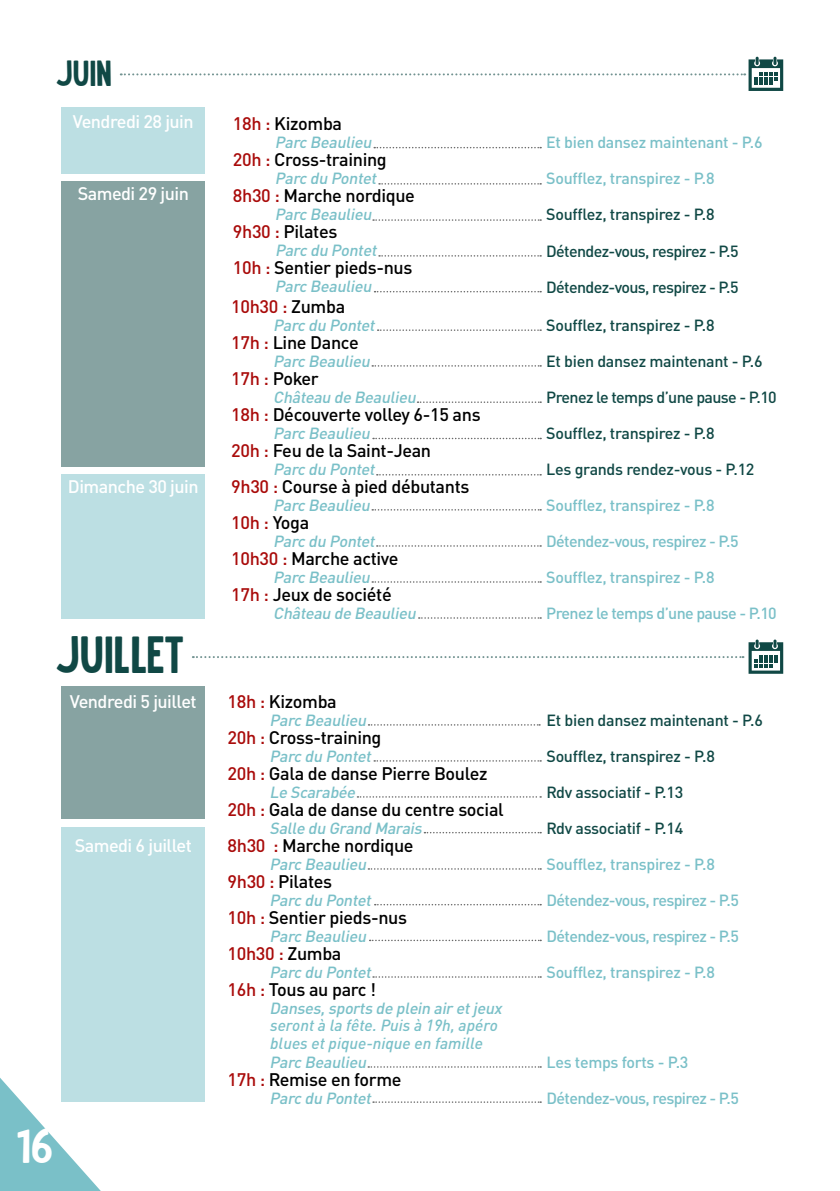
<style>
.page{position:relative;width:840px;height:1191px;background:#fff}
.page>*{position:absolute;margin:0;border:0;box-sizing:border-box;transform-origin:0 0}
.t1{font:42px "Alvania";color:#104845}
.t2{font:39.8px "Alvania";color:#fff}
.t3{font:29.2px "Alvania";color:#104845}
.t4{font:500 18px "DIN Pro";letter-spacing:-.02em;color:#000}
.t5{font:500 18px "DIN Pro";letter-spacing:-.03em;color:#fff}
.t6{font:500 18px "DIN Pro";letter-spacing:-.02em;color:#a90b0a}
.t7{font:italic 500 16px "DIN Pro";color:#7ac0c8}
.t8{font:500 16px "DIN Pro";letter-spacing:-.03em;color:#7ac0c8}
.t9{font:500 16px "DIN Pro";letter-spacing:-.02em;color:#104845}
.t10{font:500 16px "DIN Pro";letter-spacing:-.04em;color:#104845}
.t11{font:italic 500 16px/18px "DIN Pro";color:#7ac0c8}
.s1{color:#a90b0a}
.s2{color:#000}
</style>
<div class="page">
<div style="left:62px;top:107px;width:143px;height:66px;background:#bcdfe3"></div>
<div style="left:62px;top:474px;width:143px;height:145px;background:#bcdfe3"></div>
<div style="left:62px;top:181px;width:143px;height:285px;background:#87a3a2"></div>
<div style="left:62px;top:686px;width:143px;height:133px;background:#87a3a2"></div>
<div style="left:62px;top:827px;width:143px;height:275px;background:#bcdfe3"></div>
<svg style="left:373px;top:438px;width:168px;height:1px"></svg>
<svg style="left:376px;top:545px;width:165px;height:2px"></svg>
<svg style="left:372px;top:581px;width:169px;height:2px"></svg>
<svg style="left:418px;top:617px;width:123px;height:2px"></svg>
<svg style="left:372px;top:509px;width:169px;height:1px"></svg>
<svg style="left:374px;top:291px;width:167px;height:1px"></svg>
<svg style="left:379px;top:255px;width:162px;height:2px"></svg>
<svg style="left:373px;top:219px;width:168px;height:2px"></svg>
<svg style="left:379px;top:183px;width:162px;height:2px"></svg>
<svg style="left:374px;top:147px;width:167px;height:1px"></svg>
<svg style="left:368px;top:724px;width:171px;height:1px"></svg>
<svg style="left:373px;top:976px;width:168px;height:1px"></svg>
<svg style="left:373px;top:1101px;width:168px;height:1px"></svg>
<svg style="left:368px;top:1066px;width:173px;height:1px"></svg>
<svg style="left:369px;top:939px;width:172px;height:2px"></svg>
<svg style="left:368px;top:868px;width:173px;height:1px"></svg>
<svg style="left:374px;top:904px;width:167px;height:1px"></svg>
<svg style="left:424px;top:832px;width:117px;height:1px"></svg>
<svg style="left:374px;top:760px;width:167px;height:1px"></svg>
<svg style="left:357px;top:796px;width:184px;height:1px"></svg>
<svg style="left:376px;top:474px;width:165px;height:1px"></svg>
<svg style="left:377px;top:329px;width:164px;height:2px"></svg>
<svg style="left:417px;top:401px;width:124px;height:2px"></svg>
<svg style="left:372px;top:365px;width:169px;height:2px"></svg>
<svg style="left:0;top:1077px;width:101px;height:114px"></svg>
<svg style="left:193px;top:639px;width:589px;height:35px"></svg>
<svg style="left:121px;top:57px;width:661px;height:34px"></svg>
<h3 class="t3" style="left:57px;top:53px;width:58px">JUIN</h3>
<p class="t5" style="left:73px;top:107px;width:122px">Vendredi 28 juin</p>
<p class="t5" style="left:78px;top:179px;width:113px">Samedi 29 juin</p>
<p class="t5" style="left:68px;top:471px;width:132px">Dimanche 30 juin</p>
<h1 class="t1" style="left:57px;top:626px;width:130px">JUILLET</h1>
<p class="t5" style="left:70px;top:686px;width:128px">Vendredi 5 juillet</p>
<p class="t5" style="left:75px;top:830px;width:119px">Samedi 6 juillet</p>
<h2 class="t2" style="left:18px;top:1119px;width:37px">16</h2>
<p class="t4" style="left:233px;top:109px;width:111px"><span class="s1">18h :</span> Kizomba</p>
<p class="t7" style="left:275px;top:130px;width:102px">ParcBeaulieu</p>
<p class="t4" style="left:233px;top:145px;width:155px"><span class="s1">20h :</span> Cross-training</p>
<p class="t7" style="left:275px;top:166px;width:107px">Parcdu Pontet</p>
<p class="t4" style="left:233px;top:181px;width:183px"><span class="s1">8h30 :</span> Marche nordique</p>
<p class="t7" style="left:275px;top:202px;width:102px">ParcBeaulieu</p>
<p class="t4" style="left:233px;top:217px;width:106px"><span class="s1">9h30 :</span> Pilates</p>
<p class="t7" style="left:275px;top:238px;width:107px">Parcdu Pontet</p>
<p class="t4" style="left:233px;top:253px;width:181px"><span class="s1">10h :</span> Sentier pieds-nus</p>
<p class="t7" style="left:275px;top:274px;width:102px">ParcBeaulieu</p>
<p class="t6" style="left:231px;top:291px;width:115px">10h30 : <span class="s2">Zumba</span></p>
<p class="t7" style="left:273px;top:312px;width:107px">Parcdu Pontet</p>
<p class="t4" style="left:231px;top:327px;width:129px"><span class="s1">17h :</span> Line Dance</p>
<p class="t7" style="left:273px;top:348px;width:102px">ParcBeaulieu</p>
<p class="t4" style="left:231px;top:363px;width:89px"><span class="s1">17h :</span> Poker</p>
<p class="t7" style="left:273px;top:384px;width:148px">Château de Beaulieu</p>
<p class="t4" style="left:231px;top:399px;width:251px"><span class="s1">18h :</span> Découverte volley 6-15 ans</p>
<p class="t7" style="left:273px;top:420px;width:102px">ParcBeaulieu</p>
<p class="t4" style="left:231px;top:435px;width:201px"><span class="s1">20h :</span> Feu de la Saint-Jean</p>
<p class="t7" style="left:273px;top:456px;width:107px">Parcdu Pontet</p>
<p class="t4" style="left:231px;top:471px;width:239px"><span class="s1">9h30 :</span> Course à pied débutants</p>
<p class="t7" style="left:273px;top:492px;width:102px">ParcBeaulieu</p>
<p class="t6" style="left:231px;top:507px;width:79px">10h : <span class="s2">Yoga</span></p>
<p class="t7" style="left:273px;top:528px;width:107px">Parcdu Pontet</p>
<p class="t4" style="left:231px;top:543px;width:169px"><span class="s1">10h30 :</span> Marche active</p>
<p class="t7" style="left:273px;top:564px;width:102px">ParcBeaulieu</p>
<p class="t4" style="left:231px;top:579px;width:162px"><span class="s1">17h :</span> Jeux de société</p>
<p class="t7" style="left:273px;top:600px;width:148px">Château de Beaulieu</p>
<p class="t4" style="left:227px;top:686px;width:111px"><span class="s1">18h :</span> Kizomba</p>
<p class="t7" style="left:269px;top:707px;width:102px">ParcBeaulieu</p>
<p class="t4" style="left:227px;top:722px;width:155px"><span class="s1">20h :</span> Cross-training</p>
<p class="t7" style="left:269px;top:743px;width:107px">Parcdu Pontet</p>
<p class="t4" style="left:227px;top:758px;width:261px"><span class="s1">20h :</span> Gala de danse Pierre Boulez</p>
<p class="t7" style="left:269px;top:779px;width:91px">Le Scarabée</p>
<p class="t4" style="left:227px;top:794px;width:277px"><span class="s1">20h :</span> Gala de danse du centre social</p>
<p class="t7" style="left:269px;top:815px;width:158px">Salle du Grand Marais</p>
<p class="t4" style="left:227px;top:830px;width:187px"><span class="s1">8h30 :</span> Marche nordique</p>
<p class="t7" style="left:269px;top:851px;width:102px">ParcBeaulieu</p>
<p class="t4" style="left:227px;top:866px;width:106px"><span class="s1">9h30 :</span> Pilates</p>
<p class="t7" style="left:269px;top:887px;width:107px">Parcdu Pontet</p>
<p class="t4" style="left:227px;top:902px;width:181px"><span class="s1">10h :</span> Sentier pieds-nus</p>
<p class="t7" style="left:269px;top:923px;width:102px">ParcBeaulieu</p>
<p class="t6" style="left:227px;top:938px;width:115px">10h30 : <span class="s2">Zumba</span></p>
<p class="t7" style="left:269px;top:959px;width:107px">Parcdu Pontet</p>
<p class="t4" style="left:227px;top:974px;width:150px"><span class="s1">16h :</span> Tous au parc !</p>
<p class="t7" style="left:269px;top:995px;width:237px">Danses,sportsde plein airetjeux</p>
<p class="t7" style="left:269px;top:1049px;width:102px">ParcBeaulieu</p>
<p class="t4" style="left:227px;top:1064px;width:175px"><span class="s1">17h :</span> Remise en forme</p>
<p class="t7" style="left:269px;top:1085px;width:107px">Parcdu Pontet</p>
<p class="t11" style="left:270px;top:1014px;width:229px">seront à la fête. Puis à 19h, apéro blues et pique-nique en famille</p>
<p class="t8" style="left:546px;top:130px;width:218px">Et bien dansez maintenant - P.6</p>
<p class="t8" style="left:546px;top:166px;width:170px">Soufflez, transpirez - P.8</p>
<p class="t9" style="left:546px;top:202px;width:170px">Soufflez, transpirez - P.8</p>
<p class="t10" style="left:546px;top:238px;width:194px">Détendez-vous, respirez - P.5</p>
<p class="t10" style="left:546px;top:274px;width:194px">Détendez-vous, respirez - P.5</p>
<p class="t9" style="left:546px;top:312px;width:170px">Soufflez, transpirez - P.8</p>
<p class="t9" style="left:546px;top:348px;width:218px">Et bien dansez maintenant - P.6</p>
<p class="t10" style="left:546px;top:384px;width:232px">Prenez le temps d’une pause - P.10</p>
<p class="t9" style="left:546px;top:420px;width:170px">Soufflez, transpirez - P.8</p>
<p class="t9" style="left:546px;top:456px;width:209px">Les grands rendez-vous - P.12</p>
<p class="t8" style="left:546px;top:492px;width:170px">Soufflez, transpirez - P.8</p>
<p class="t8" style="left:546px;top:528px;width:194px">Détendez-vous, respirez - P.5</p>
<p class="t8" style="left:546px;top:564px;width:170px">Soufflez, transpirez - P.8</p>
<p class="t8" style="left:546px;top:600px;width:232px">Prenez le temps d’une pause - P.10</p>
<p class="t9" style="left:546px;top:707px;width:218px">Et bien dansez maintenant - P.6</p>
<p class="t9" style="left:546px;top:743px;width:170px">Soufflez, transpirez - P.8</p>
<p class="t9" style="left:546px;top:779px;width:138px">Rdv associatif - P.13</p>
<p class="t9" style="left:546px;top:815px;width:138px">Rdv associatif - P.14</p>
<p class="t8" style="left:546px;top:851px;width:170px">Soufflez, transpirez - P.8</p>
<p class="t8" style="left:546px;top:887px;width:194px">Détendez-vous, respirez - P.5</p>
<p class="t8" style="left:546px;top:923px;width:194px">Détendez-vous, respirez - P.5</p>
<p class="t8" style="left:546px;top:959px;width:170px">Soufflez, transpirez - P.8</p>
<p class="t8" style="left:546px;top:1049px;width:143px">Les temps forts - P.3</p>
<p class="t8" style="left:546px;top:1085px;width:194px">Détendez-vous, respirez - P.5</p>
</div>
